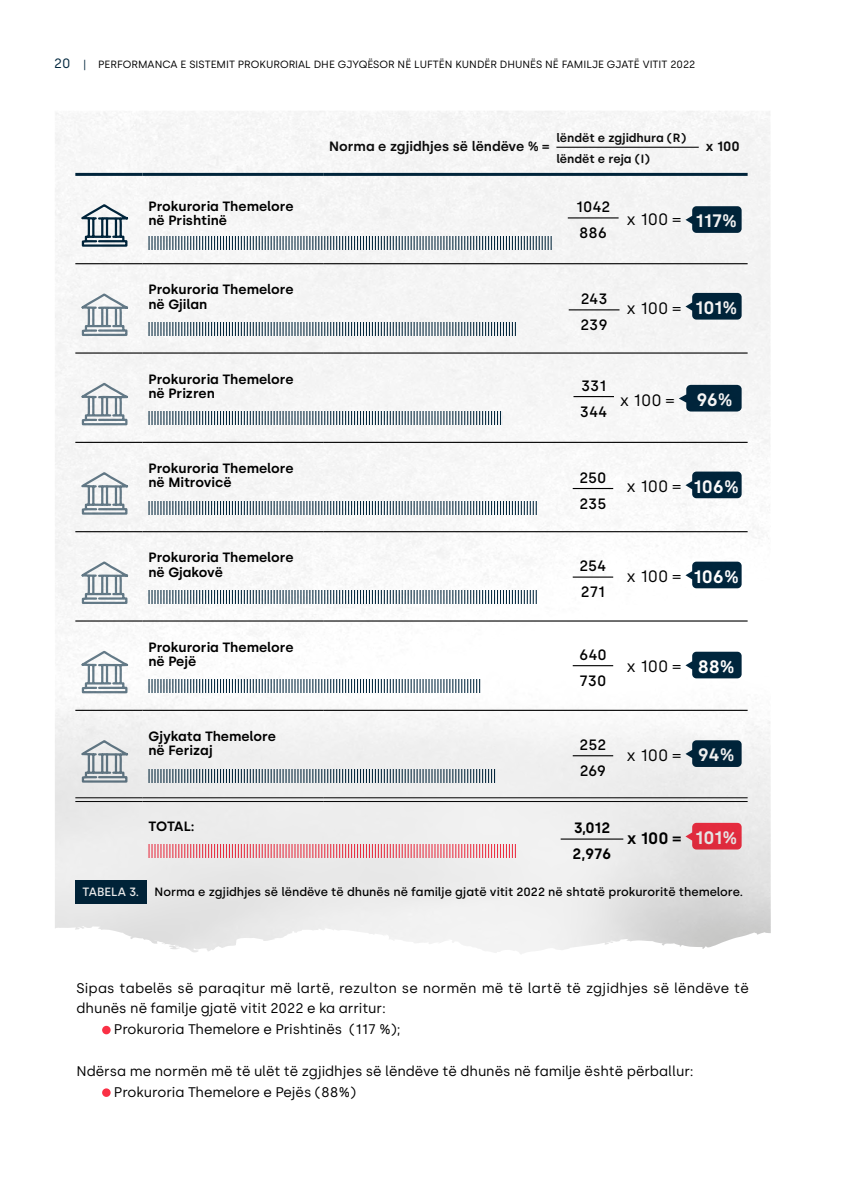
<style>
.page{position:relative;width:851px;height:1191px;background:#fff}
.page>*{position:absolute;margin:0;border:0;box-sizing:border-box;transform-origin:0 0}
.t1{font:16.5px "Silka";color:#000}
.t2{font:600 16.5px "Silka";color:#000}
.t3{font:500 15px/26.2px "Silka";color:#000}
.t4{font:600 15px/26.2px "Silka";letter-spacing:-.01em;color:#000}
.t5{font:13.95px/20.9px "Silka";letter-spacing:-.005em;color:#000}
.t6{font:13.95px "Silka";letter-spacing:.015em;color:#000}
.t7{font:600 13.5px/14.5px "Silka";color:#000}
.t8{font:600 13.5px "Silka";color:#0d0d0d}
.t9{font:500 12px "Silka";color:#000}
.t10{font:600 12px/20.4px "Silka";color:#0d0d0d}
.t11{font:500 12px "Silka";color:#fff}
.t12{font:10.5px "Silka";color:#000}
.s1{font-size:13.5px;color:#00263d}
.s2{color:#00263d}
.s3{font-weight:600;font-size:18px;color:#fff}
.s4{font-size:18px;color:#fff}
</style>
<div class="page">
<div style="left:102px;top:1025px;width:9px;height:9px;background:#fa3045;border-radius:50%"></div>
<div style="left:102px;top:1088px;width:9px;height:8px;background:#fa3045;border-radius:50%"></div>
<svg style="left:452px;top:111px;width:318px;height:843px;fill:#f5f5f5"></svg>
<img style="left:55px;top:111px;width:397px;height:841px">
<svg style="left:75px;top:798px;width:67px;height:3px"></svg>
<svg style="left:142px;top:798px;width:181px;height:3px"></svg>
<svg style="left:323px;top:798px;width:424px;height:3px"></svg>
<hr style="left:75px;top:263px;width:67px;height:1px;background:#000">
<hr style="left:142px;top:263px;width:181px;height:1px;background:#000">
<hr style="left:323px;top:263px;width:424px;height:1px;background:#000">
<hr style="left:75px;top:352px;width:67px;height:1px;background:#000">
<hr style="left:142px;top:352px;width:181px;height:1px;background:#000">
<hr style="left:323px;top:352px;width:424px;height:1px;background:#000">
<hr style="left:75px;top:442px;width:67px;height:1px;background:#000">
<hr style="left:142px;top:442px;width:181px;height:1px;background:#000">
<hr style="left:323px;top:442px;width:424px;height:1px;background:#000">
<hr style="left:75px;top:531px;width:67px;height:1px;background:#000">
<hr style="left:142px;top:531px;width:181px;height:1px;background:#000">
<hr style="left:323px;top:531px;width:424px;height:1px;background:#000">
<hr style="left:75px;top:620px;width:67px;height:1px;background:#000">
<hr style="left:142px;top:620px;width:181px;height:1px;background:#000">
<hr style="left:323px;top:620px;width:424px;height:1px;background:#000">
<hr style="left:75px;top:710px;width:67px;height:1px;background:#000">
<hr style="left:142px;top:710px;width:181px;height:1px;background:#000">
<hr style="left:323px;top:710px;width:424px;height:1px;background:#000">
<hr style="left:75px;top:797px;width:67px;height:1px;background:#000">
<hr style="left:75px;top:801px;width:67px;height:1px;background:#000">
<hr style="left:142px;top:797px;width:181px;height:1px;background:#000">
<hr style="left:142px;top:801px;width:181px;height:1px;background:#000">
<hr style="left:323px;top:797px;width:424px;height:1px;background:#000">
<hr style="left:323px;top:801px;width:424px;height:1px;background:#000">
<hr style="left:75px;top:173px;width:67px;height:3px;background:#00263d">
<hr style="left:142px;top:173px;width:181px;height:3px;background:#00263d">
<hr style="left:323px;top:173px;width:424px;height:3px;background:#00263d">
<hr style="left:556px;top:147px;width:142px;height:1px;background:#0d0d0d">
<svg style="left:79px;top:203px;width:51px;height:45px"></svg>
<svg style="left:148px;top:236px;width:403px;height:13px"></svg>
<hr style="left:567px;top:217px;width:51px;height:1px;background:#000">
<svg style="left:685px;top:206px;width:56px;height:27px;background:#1f3e51"></svg>
<svg style="left:79px;top:292px;width:51px;height:45px"></svg>
<svg style="left:148px;top:322px;width:368px;height:13px"></svg>
<hr style="left:568px;top:309px;width:51px;height:1px;background:#000">
<svg style="left:685px;top:293px;width:56px;height:26px"></svg>
<svg style="left:79px;top:381px;width:51px;height:45px"></svg>
<svg style="left:148px;top:412px;width:353px;height:13px"></svg>
<hr style="left:573px;top:396px;width:41px;height:1px;background:#000">
<svg style="left:678px;top:385px;width:63px;height:26px;background:#1d3d50"></svg>
<svg style="left:79px;top:470px;width:51px;height:46px"></svg>
<svg style="left:148px;top:501px;width:388px;height:13px"></svg>
<hr style="left:572px;top:488px;width:41px;height:1px;background:#000">
<svg style="left:685px;top:471px;width:56px;height:27px;background:#214154"></svg>
<svg style="left:79px;top:560px;width:51px;height:45px"></svg>
<svg style="left:148px;top:590px;width:388px;height:13px"></svg>
<hr style="left:572px;top:576px;width:41px;height:1px;background:#000">
<svg style="left:685px;top:561px;width:56px;height:27px;background:#234357"></svg>
<svg style="left:79px;top:649px;width:51px;height:45px"></svg>
<svg style="left:148px;top:680px;width:332px;height:12px"></svg>
<hr style="left:572px;top:665px;width:41px;height:1px;background:#000">
<svg style="left:685px;top:651px;width:56px;height:27px;background:#234458"></svg>
<svg style="left:79px;top:738px;width:51px;height:45px;background:#bec5c9"></svg>
<svg style="left:148px;top:769px;width:350px;height:13px;background:#99a5ad"></svg>
<hr style="left:572px;top:755px;width:41px;height:1px;background:#000">
<svg style="left:685px;top:740px;width:56px;height:27px;background:#1e3d50"></svg>
<svg style="left:148px;top:845px;width:368px;height:12px;background:#e9a7ae"></svg>
<hr style="left:560px;top:838px;width:63px;height:1px;background:#000">
<svg style="left:685px;top:823px;width:56px;height:26px"></svg>
<div style="left:75px;top:880px;width:71px;height:23px;background:#00263d"></div>
<p class="t12" style="left:54px;top:58px;width:642px"><span class="s1">20</span> <span class="s2">|</span> PERFORMANCA E SISTEMIT PROKURORIAL DHE GJYQËSOR NË LUFTËN KUNDËR DHUNËS NË FAMILJE GJATË VITIT 2022</p>
<p class="t8" style="left:329px;top:138px;width:221px">Norma e zgjidhjes së lëndëve % =</p>
<p class="t10" style="left:556px;top:128px;width:131px">lëndët e zgjidhura (R) lëndët e reja (I)</p>
<p class="t8" style="left:705px;top:138px;width:35px">x 100</p>
<p class="t7" style="left:148px;top:199px;width:146px">Prokuroria Themelore në Prishtinë</p>
<p class="t3" style="left:576px;top:193px;width:35px">1042<br>886</p>
<p class="t1" style="left:626px;top:210px;width:112px">x 100 = <span class="s3">117%</span></p>
<p class="t7" style="left:148px;top:282px;width:146px">Prokuroria Themelore në Gjilan</p>
<p class="t3" style="left:580px;top:285px;width:29px">243<br>239</p>
<p class="t1" style="left:626px;top:298px;width:112px">x 100 = <span class="s3">101%</span></p>
<p class="t7" style="left:148px;top:371px;width:146px">Prokuroria Themelore në Prizren</p>
<p class="t3" style="left:579px;top:372px;width:29px">331<br>344</p>
<p class="t1" style="left:620px;top:390px;width:114px">x 100 = <span class="s3">96%</span></p>
<p class="t7" style="left:148px;top:461px;width:146px">Prokuroria Themelore në Mitrovicë</p>
<p class="t3" style="left:579px;top:464px;width:29px">250<br>235</p>
<p class="t1" style="left:626px;top:477px;width:113px">x 100 = <span class="s3">106%</span></p>
<p class="t7" style="left:148px;top:550px;width:146px">Prokuroria Themelore në Gjakovë</p>
<p class="t3" style="left:579px;top:553px;width:29px">254<br>271</p>
<p class="t1" style="left:626px;top:567px;width:113px">x 100 = <span class="s3">106%</span></p>
<p class="t7" style="left:148px;top:639px;width:146px">Prokuroria Themelore në Pejë</p>
<p class="t3" style="left:579px;top:641px;width:29px">640<br>730</p>
<p class="t1" style="left:626px;top:657px;width:109px">x 100 = <span class="s3">88%</span></p>
<p class="t7" style="left:148px;top:729px;width:129px">Gjykata Themelore në Ferizaj</p>
<p class="t3" style="left:579px;top:731px;width:28px">252<br>269</p>
<p class="t1" style="left:626px;top:745px;width:109px">x 100 = <span class="s3">94%</span></p>
<p class="t7" style="left:148px;top:819px;width:48px">TOTAL:</p>
<p class="t4" style="left:572px;top:814px;width:40px">3,012<br>2,976</p>
<p class="t2" style="left:627px;top:828px;width:112px">x 100 = <span class="s4">101%</span></p>
<p class="t11" style="left:83px;top:884px;width:58px">TABELA 3.</p>
<p class="t9" style="left:154px;top:885px;width:590px">Norma e zgjidhjes së lëndëve të dhunës në familje gjatë vitit 2022 në shtatë prokuroritë themelore.</p>
<p class="t6" style="left:77px;top:979px;width:673px">Sipas tabelës së paraqitur më lartë, rezulton se normën më të lartë të zgjidhjes së lëndëve të</p>
<p class="t5" style="left:77px;top:998px;width:311px">dhunës në familje gjatë vitit 2022 e ka arritur:</p>
<p class="t5" style="left:114px;top:1019px;width:288px">Prokuroria Themelore e Prishtinës (117 %);</p>
<p class="t5" style="left:114px;top:1060px;width:581px;text-indent:-37px">Ndërsa me normën më të ulët të zgjidhjes së lëndëve të dhunës në familje është përballur:<br>Prokuroria Themelore e Pejës (88%)</p>
</div>
